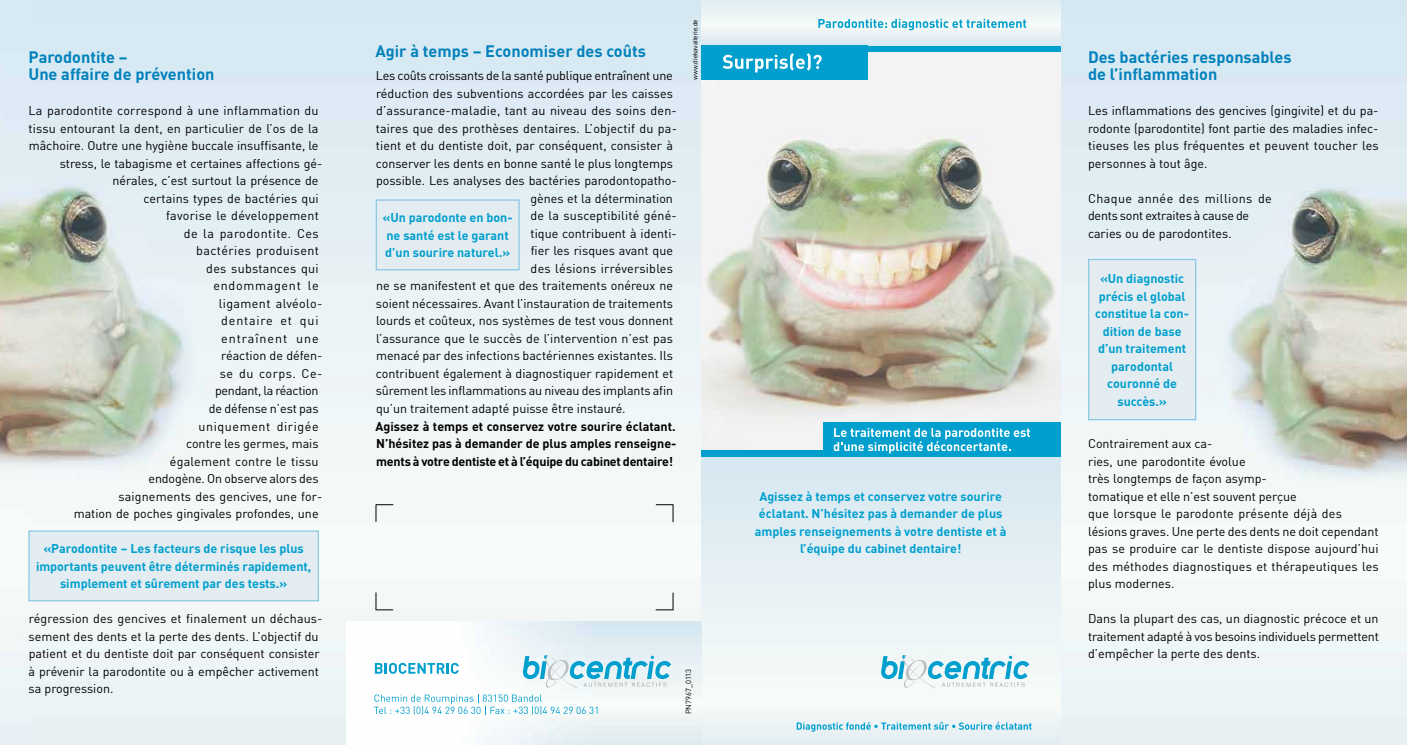
<style>
.page{position:relative;width:1407px;height:745px;background:#fff}
.page>*{position:absolute;margin:0;border:0;box-sizing:border-box;transform-origin:0 0}
.t1{font:700 16.25px/17.5px "DIN";color:#0081bb}
.t2{font:12.5px/17.5px "DIN";color:#000}
.t3{font:700 12.5px/17.5px "DIN";color:#009fce;text-align:center}
.t4{font:700 12.5px/17.5px "DIN";letter-spacing:-.02em;color:#000;text-align:justify}
.t5{font:12.5px "DIN";letter-spacing:.02em;color:#000}
.t6{font:12.5px "DIN";letter-spacing:.03em;color:#000}
.t7{font:12.5px "DIN";letter-spacing:.035em;color:#000}
.t8{font:12.5px "DIN";letter-spacing:-.02em;color:#000}
.t9{font:12.5px "DIN";letter-spacing:.045em;color:#000}
.t10{font:12.5px "DIN";letter-spacing:.025em;color:#000}
.t11{font:12.5px "DIN";letter-spacing:.055em;color:#000}
.t12{font:12.5px "DIN";letter-spacing:.065em;color:#000}
.t13{font:12.5px "DIN";letter-spacing:.08em;color:#000}
.t14{font:12.5px "DIN";letter-spacing:.04em;color:#000}
.t15{font:7.5px "DIN";color:#000}
.t16{font:5.62px "Clan OT News";color:#000}
</style>
<div class="page">
<img style="left:0;top:0;width:1407px;height:744px">
<img style="left:702px;top:52px;width:358px;height:398px">
<img style="left:702px;top:0;width:358px;height:46px">
<div style="left:702px;top:46px;width:166px;height:34px;background:#009fce"></div>
<div style="left:703px;top:46px;width:357px;height:6px;background:#009fce"></div>
<svg style="left:722px;top:53px;width:99px;height:19px"></svg>
<svg style="left:818px;top:19px;width:208px;height:11px"></svg>
<img style="left:702px;top:456px;width:358px;height:288px">
<svg style="left:881px;top:652px;width:150px;height:51px"></svg>
<svg style="left:797px;top:721px;width:234px;height:10px;background:#addcea"></svg>
<img style="left:346px;top:621px;width:356px;height:123px">
<svg style="left:374px;top:652px;width:299px;height:62px"></svg>
<div style="left:702px;top:450px;width:357px;height:7px;background:#009fce"></div>
<div style="left:823px;top:422px;width:237px;height:34px;background:#009fce"></div>
<svg style="left:834px;top:427px;width:196px;height:26px"></svg>
<div style="left:376px;top:200px;width:143px;height:69px;background:#e2ecf1"></div>
<div style="left:376px;top:199px;width:144px;height:71px;border:1px solid #8bc7e3"></div>
<div style="left:1088px;top:259px;width:107px;height:160px;background:#e2ecf1"></div>
<div style="left:1088px;top:259px;width:108px;height:161px;border:1px solid #8bc7e3"></div>
<div style="left:29px;top:530px;width:289px;height:70px;background:#e2ecf1"></div>
<div style="left:28px;top:530px;width:291px;height:71px;border:1px solid #8bc7e3"></div>
<svg style="left:376px;top:504px;width:17px;height:17px"></svg>
<svg style="left:376px;top:592px;width:17px;height:18px"></svg>
<svg style="left:656px;top:592px;width:18px;height:18px"></svg>
<svg style="left:656px;top:504px;width:18px;height:17px"></svg>
<h1 class="t1" style="left:28px;top:47px;width:187px">Parodontite –<br>Une affaire de prévention</h1>
<p class="t5" style="left:29px;top:103px;width:292px">La parodontite correspond à une inflammation du</p>
<p class="t2" style="left:29px;top:119px;width:291px">tissu entourant la dent, en particulier de l’os de la</p>
<p class="t2" style="left:29px;top:137px;width:291px">mâchoire. Outre une hygiène buccale insuffisante, le</p>
<p class="t2" style="left:60px;top:154px;width:264px">stress, le tabagisme et certaines affections gé-</p>
<p class="t2" style="left:112px;top:172px;width:208px">nérales, c’est surtout la présence de</p>
<p class="t2" style="left:144px;top:189px;width:177px">certains types de bactéries qui</p>
<p class="t5" style="left:166px;top:208px;width:154px">favorise le développement</p>
<p class="t7" style="left:184px;top:225px;width:136px">de la parodontite. Ces</p>
<p class="t6" style="left:196px;top:243px;width:124px">bactéries produisent</p>
<p class="t10" style="left:206px;top:260px;width:114px">des substances qui</p>
<p class="t11" style="left:214px;top:278px;width:107px">endommagent le</p>
<p class="t6" style="left:219px;top:295px;width:105px">ligament alvéolo-</p>
<p class="t12" style="left:221px;top:313px;width:99px">dentaire et qui</p>
<p class="t13" style="left:221px;top:330px;width:99px">entraînent une</p>
<p class="t2" style="left:221px;top:347px;width:103px">réaction de défen-</p>
<p class="t14" style="left:220px;top:365px;width:104px">se du corps. Ce-</p>
<p class="t8" style="left:215px;top:383px;width:105px">pendant, la réaction</p>
<p class="t2" style="left:209px;top:399px;width:111px">de défense n’est pas</p>
<p class="t9" style="left:199px;top:418px;width:121px">uniquement dirigée</p>
<p class="t2" style="left:186px;top:434px;width:134px">contre les germes, mais</p>
<p class="t5" style="left:170px;top:453px;width:150px">également contre le tissu</p>
<p class="t2" style="left:149px;top:469px;width:171px">endogène. On observe alors des</p>
<p class="t2" style="left:119px;top:487px;width:205px">saignements des gencives, une for-</p>
<p class="t2" style="left:74px;top:504px;width:246px">mation de poches gingivales profondes, une</p>
<h1 class="t1" style="left:375px;top:42px;width:272px">Agir à temps – Economiser des coûts</h1>
<p class="t2" style="left:376px;top:67px;width:298px">Les coûts croissants de la santé publique entraînent une</p>
<p class="t2" style="left:376px;top:84px;width:298px">réduction des subventions accordées par les caisses</p>
<p class="t2" style="left:376px;top:102px;width:302px">d’assurance-maladie, tant au niveau des soins den-</p>
<p class="t2" style="left:376px;top:119px;width:302px">taires que des prothèses dentaires. L’objectif du pa-</p>
<p class="t2" style="left:376px;top:137px;width:298px">tient et du dentiste doit, par conséquent, consister à</p>
<p class="t2" style="left:376px;top:154px;width:299px">conserver les dents en bonne santé le plus longtemps</p>
<p class="t2" style="left:376px;top:172px;width:302px">possible. Les analyses des bactéries parodontopatho-</p>
<p class="t2" style="left:530px;top:189px;width:144px">gènes et la détermination</p>
<p class="t2" style="left:531px;top:207px;width:148px">de la susceptibilité géné-</p>
<p class="t2" style="left:530px;top:224px;width:148px">tique contribuent à identi-</p>
<p class="t2" style="left:531px;top:242px;width:144px">fier les risques avant que</p>
<p class="t5" style="left:531px;top:260px;width:144px">des lésions irréversibles</p>
<p class="t2" style="left:376px;top:277px;width:298px">ne se manifestent et que des traitements onéreux ne</p>
<p class="t2" style="left:376px;top:294px;width:299px">soient nécessaires. Avant l’instauration de traitements</p>
<p class="t2" style="left:376px;top:312px;width:299px">lourds et coûteux, nos systèmes de test vous donnent</p>
<p class="t2" style="left:376px;top:329px;width:298px">l’assurance que le succès de l’intervention n’est pas</p>
<p class="t2" style="left:376px;top:347px;width:298px">menacé par des infections bactériennes existantes. Ils</p>
<p class="t2" style="left:376px;top:364px;width:299px">contribuent également à diagnostiquer rapidement et</p>
<p class="t2" style="left:376px;top:382px;width:299px">sûrement les inflammations au niveau des implants afin</p>
<p class="t2" style="left:376px;top:399px;width:251px">qu’un traitement adapté puisse être instauré.</p>
<p class="t4" style="left:375px;top:416px;width:303px">Agissez à temps et conservez votre sourire éclatant.<br>N’hésitez pas à demander de plus amples renseigne&shy;ments à votre dentiste et à l’équipe du cabinet dentaire!</p>
<p class="t3" style="left:382px;top:208px;width:132px;text-align:left">«Un parodonte en bon&shy;ne santé est le garant d’un sourire naturel.»</p>
<p class="t16" style="left:692px;top:80px;width:62px;rotate:-90deg">www.diekavallerie.de</p>
<p class="t3" style="left:755px;top:486px;width:253px">Agissez à temps et conservez votre sourire éclatant. N’hésitez pas à demander de plus amples renseignements à votre dentiste et à</p>
<p class="t3" style="left:43px;top:539px;width:262px">«Parodontite – Les facteurs de risque les plus</p>
<p class="t3" style="left:800px;top:539px;width:163px">l’équipe du cabinet dentaire!</p>
<p class="t3" style="left:36px;top:556px;width:277px">importants peuvent être déterminés rapidement, simplement et sûrement par des tests.»</p>
<p class="t2" style="left:29px;top:609px;width:296px">régression des gencives et finalement un déchaus&shy;sement des dents et la perte des dents. L’objectif du patient et du dentiste doit par conséquent consister à prévenir la parodontite ou à empêcher activement sa progression.</p>
<p class="t15" style="left:684px;top:713px;width:47px;rotate:-90deg">PN7967_0113</p>
<h1 class="t1" style="left:1088px;top:47px;width:205px">Des bactéries responsables de l’inflammation</h1>
<p class="t2" style="left:1088px;top:102px;width:292px;text-align:justify">Les inflammations des gencives (gingivite) et du pa&shy;rodonte (parodontite) font partie des maladies infec&shy;tieuses les plus fréquentes et peuvent toucher les personnes à tout âge.</p>
<p class="t2" style="left:1088px;top:189px;width:185px">Chaque année des millions de dents sont extraites à cause de caries ou de parodontites.</p>
<p class="t3" style="left:1095px;top:269px;width:95px">«Un diagnostic précis el global constitue la con&shy;dition de base d’un traitement parodontal couronné de succès.»</p>
<p class="t2" style="left:1088px;top:434px;width:292px">Contrairement aux ca-<br>ries, une parodontite évolue<br>très longtemps de façon asymp-<br>tomatique et elle n’est souvent perçue<br>que lorsque le parodonte présente déjà des lésions graves. Une perte des dents ne doit cependant pas se produire car le dentiste dispose aujourd’hui des méthodes diagnostiques et thérapeutiques les plus modernes.</p>
<p class="t2" style="left:1088px;top:609px;width:292px;text-align:justify">Dans la plupart des cas, un diagnostic précoce et un traitement adapté à vos besoins individuels permettent d’empêcher la perte des dents.</p>
</div>
